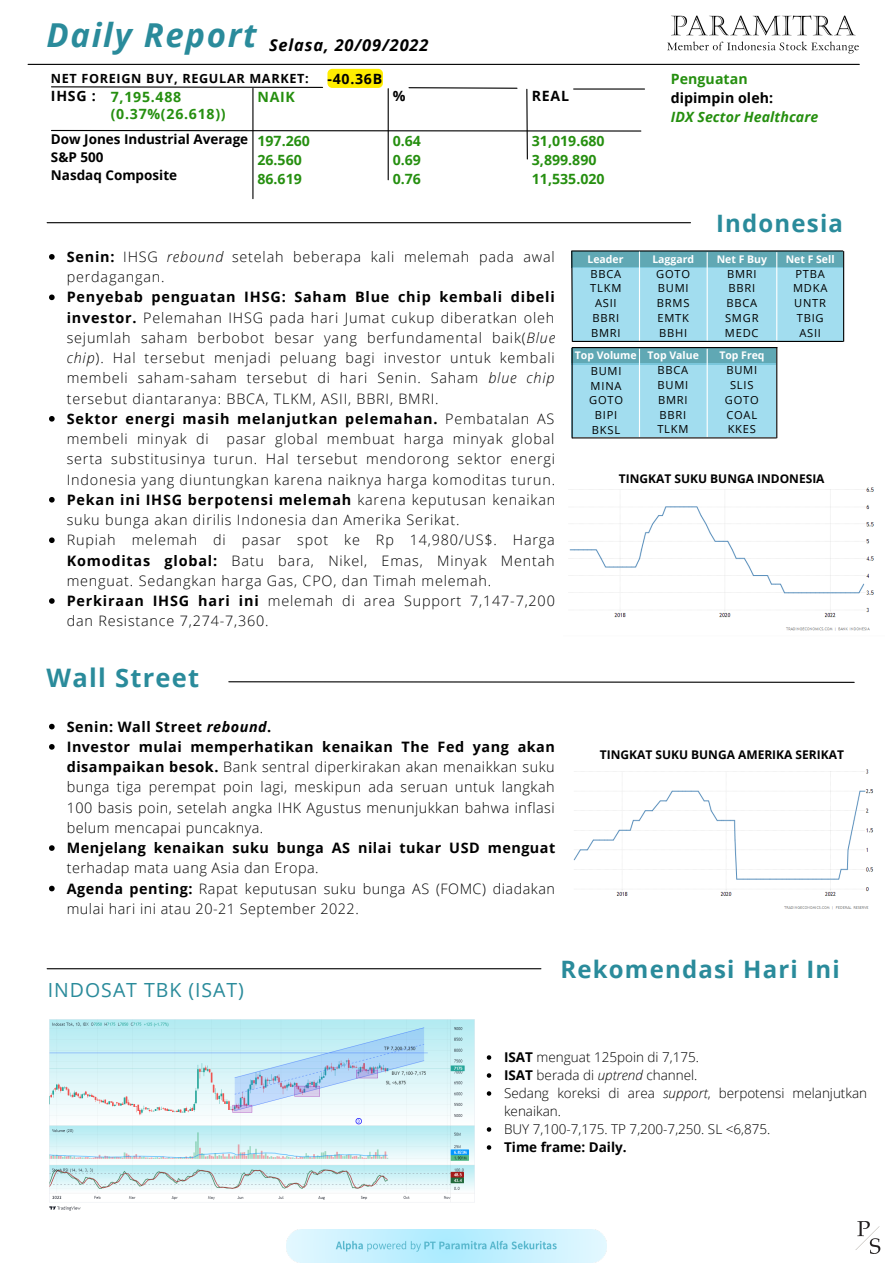
<style>
.page{position:relative;width:893px;height:1264px;background:#fff}
.page>*{position:absolute;margin:0;border:0;box-sizing:border-box;transform-origin:0 0}
.t1{font:700 25.5px "Open Sans";letter-spacing:.05em;color:#2a8b9b}
.t2{font:700 24px "Open Sans";letter-spacing:.05em;color:#2a8b9b}
.t3{font:19.5px "Open Sans";letter-spacing:.05em;color:#2a8b9b}
.t4{font:italic 700 16.5px "Open Sans";letter-spacing:.05em;color:#000}
.t5{font:300 14.4px/20.2px "Open Sans";letter-spacing:.055em;color:#000}
.t6{font:300 14.4px/20.2px "Open Sans";letter-spacing:.035em;color:#000}
.t7{font:700 14.4px "Open Sans";letter-spacing:.035em;color:#000}
.t8{font:700 14.1px/19px "Open Sans";color:#258f0f}
.t9{font:700 14.1px "Open Sans";letter-spacing:.005em;color:#000}
.t10{font:italic 700 14.1px "Open Sans";letter-spacing:.005em;color:#258f0f}
.t11{font:700 14.1px "Open Sans";letter-spacing:.055em;color:#258f0f}
.t12{font:300 13.5px/18px "Open Sans";color:#000}
.t13{font:700 13.5px/18px "Open Sans";color:#000}
.t14{font:700 12.6px "Open Sans";letter-spacing:.05em;color:#000}
.t15{font:700 12px "Open Sans";color:#000}
.t16{font:11.1px/14.9px "Open Sans";letter-spacing:.07em;color:#000;text-align:center}
.t17{font:700 10.5px "Open Sans";color:#fff}
.s1{color:#000}
.s2{font-weight:700}
.s3{font-style:italic}
.s4{font-weight:700;font-style:italic}
</style>
<div class="page">
<hr style="left:28px;top:64px;width:831px;height:1px;background:#000">
<svg style="left:228px;top:681px;width:627px;height:2px"></svg>
<hr style="left:47px;top:968px;width:494px;height:1px;background:#000">
<hr style="left:47px;top:222px;width:643px;height:1px;background:#000">
<hr style="left:252px;top:88px;width:1px;height:111px;background:#000">
<hr style="left:387px;top:89px;width:2px;height:91px;background:#000">
<hr style="left:573px;top:88px;width:71px;height:2px;background:#000">
<svg style="left:51px;top:86px;width:591px;height:74px"></svg>
<div style="left:327px;top:69px;width:56px;height:19px;background:#ffed00;border-radius:5px"></div>
<img style="left:657px;top:15px;width:203px;height:50px">
<img style="left:286px;top:1229px;width:320px;height:33px">
<div style="left:571px;top:251px;width:271px;height:17px;background:#60a8b4"></div>
<div style="left:572px;top:267px;width:271px;height:73px;background:#a2ddef"></div>
<hr style="left:843px;top:251px;width:1px;height:90px;background:#000">
<hr style="left:571px;top:250px;width:271px;height:1px;background:#000">
<hr style="left:639px;top:252px;width:1px;height:89px;background:#fff">
<hr style="left:706px;top:252px;width:1px;height:88px;background:#fff">
<hr style="left:776px;top:252px;width:1px;height:88px;background:#fff">
<svg style="left:571px;top:250px;width:2px;height:92px"></svg>
<hr style="left:572px;top:341px;width:270px;height:1px;background:#000">
<div style="left:571px;top:347px;width:205px;height:17px;background:linear-gradient(to right,#60a8b4,#62a9b5)"></div>
<div style="left:571px;top:364px;width:205px;height:73px;background:#a2ddef"></div>
<hr style="left:639px;top:349px;width:1px;height:88px;background:#fff">
<hr style="left:706px;top:349px;width:1px;height:88px;background:#fff">
<hr style="left:571px;top:348px;width:1px;height:90px;background:#000">
<hr style="left:776px;top:348px;width:1px;height:90px;background:#000">
<hr style="left:572px;top:347px;width:205px;height:1px;background:#000">
<hr style="left:572px;top:437px;width:203px;height:1px;background:#000">
<img style="left:855px;top:1221px;width:26px;height:32px">
<img style="left:49px;top:1019px;width:426px;height:192px">
<img style="left:573px;top:769px;width:301px;height:141px">
<img style="left:569px;top:487px;width:305px;height:144px">
<svg style="left:49px;top:723px;width:6px;height:6px"></svg>
<svg style="left:49px;top:744px;width:6px;height:5px"></svg>
<svg style="left:49px;top:845px;width:6px;height:5px"></svg>
<svg style="left:49px;top:885px;width:6px;height:6px"></svg>
<svg style="left:49px;top:254px;width:6px;height:6px"></svg>
<svg style="left:49px;top:294px;width:6px;height:6px"></svg>
<svg style="left:49px;top:416px;width:6px;height:5px"></svg>
<svg style="left:49px;top:497px;width:6px;height:5px"></svg>
<svg style="left:49px;top:537px;width:6px;height:6px"></svg>
<svg style="left:49px;top:598px;width:6px;height:5px"></svg>
<svg style="left:486px;top:1055px;width:5px;height:4px"></svg>
<svg style="left:486px;top:1073px;width:5px;height:4px"></svg>
<svg style="left:486px;top:1091px;width:5px;height:4px"></svg>
<svg style="left:486px;top:1127px;width:5px;height:4px"></svg>
<svg style="left:486px;top:1145px;width:5px;height:4px"></svg>
<p class="t4" style="left:47px;top:34px;width:383px"><sup>Daily</sup> <sup>Report</sup> Selasa, 20/09/2022</p>
<p class="t14" style="left:51px;top:69px;width:259px">NET FOREIGN BUY, REGULAR MARKET:</p>
<p class="t9" style="left:327px;top:69px;width:56px">-40.36B</p>
<p class="t11" style="left:51px;top:87px;width:132px"><span class="s1">IHSG :</span> 7,195.488</p>
<p class="t9" style="left:392px;top:86px;width:14px">%</p>
<p class="t9" style="left:532px;top:86px;width:39px">REAL</p>
<p class="t8" style="left:111px;top:104px;width:116px">(0.37%(26.618))</p>
<p class="t8" style="left:257px;top:87px;width:39px">NAIK</p>
<p class="t8" style="left:257px;top:130px;width:54px">197.260<br>26.560<br>86.619</p>
<p class="t8" style="left:392px;top:130px;width:30px;text-align:justify">0.64<br>0.69<br>0.76</p>
<p class="t8" style="left:532px;top:130px;width:74px">31,019.680<br>3,899.890<br>11,535.020</p>
<p class="t13" style="left:51px;top:130px;width:199px">Dow Jones Industrial Average<br>S&amp;P 500<br>Nasdaq Composite</p>
<p class="t8" style="left:670px;top:69px;width:78px">Penguatan</p>
<p class="t9" style="left:670px;top:88px;width:104px">dipimpin oleh:</p>
<p class="t10" style="left:670px;top:107px;width:149px">IDX Sector Healthcare</p>
<h2 class="t2" style="left:716px;top:206px;width:128px">Indonesia</h2>
<p class="t5" style="left:67px;top:246px;width:489px"><span class="s2">Senin:</span> IHSG <span class="s3">rebound</span> setelah beberapa kali melemah pada awal perdagangan.</p>
<p class="t5" style="left:67px;top:287px;width:490px"><span class="s2">Penyebab penguatan IHSG: Saham Blue chip kembali dibeli investor.</span> Pelemahan IHSG pada hari Jumat cukup diberatkan oleh sejumlah saham berbobot besar yang berfundamental baik(<span class="s3">Blue chip</span>). Hal tersebut menjadi peluang bagi investor untuk kembali membeli saham-saham tersebut di hari Senin. Saham <span class="s3">blue chip </span>tersebut diantaranya: BBCA, TLKM, ASII, BBRI, BMRI.<br><span class="s2">Sektor energi masih melanjutkan pelemahan.</span> Pembatalan AS membeli minyak di pasar global membuat harga minyak global serta substitusinya turun. Hal tersebut mendorong sektor energi Indonesia yang diuntungkan karena naiknya harga komoditas turun.<br><span class="s2">Pekan ini IHSG berpotensi melemah</span> karena keputusan kenaikan suku bunga akan dirilis Indonesia dan Amerika Serikat.<br>Rupiah melemah di pasar spot ke Rp 14,980/US$. Harga <span class="s2">Komoditas global:</span> Batu bara, Nikel, Emas, Minyak Mentah menguat. Sedangkan harga Gas, CPO, dan Timah melemah.<br><span class="s2">Perkiraan IHSG hari ini</span> melemah di area Support 7,147-7,200 dan Resistance 7,274-7,360.</p>
<h1 class="t1" style="left:47px;top:660px;width:154px">Wall Street</h1>
<p class="t6" style="left:67px;top:716px;width:489px"><span class="s2">Senin: Wall Street</span> <span class="s4">rebound</span><span class="s2">.<br>Investor mulai memperhatikan kenaikan The Fed yang akan disampaikan besok.</span> Bank sentral diperkirakan akan menaikkan suku bunga tiga perempat poin lagi, meskipun ada seruan untuk langkah 100 basis poin, setelah angka IHK Agustus menunjukkan bahwa inflasi belum mencapai puncaknya.</p>
<p class="t7" style="left:67px;top:837px;width:490px">Menjelang kenaikan suku bunga AS nilai tukar USD menguat</p>
<p class="t6" style="left:67px;top:857px;width:490px">terhadap mata uang Asia dan Eropa.<br><span class="s2">Agenda penting:</span> Rapat keputusan suku bunga AS (FOMC) diadakan mulai hari ini atau 20-21 September 2022.</p>
<p class="t17" style="left:587px;top:251px;width:38px">Leader</p>
<p class="t16" style="left:590px;top:266px;width:33px">BBCA<br>TLKM<br>ASII<br>BBRI<br>BMRI</p>
<p class="t17" style="left:575px;top:348px;width:63px">Top Volume</p>
<p class="t16" style="left:589px;top:363px;width:35px">BUMI<br>MINA<br>GOTO<br>BIPI<br>BKSL</p>
<p class="t17" style="left:652px;top:252px;width:43px">Laggard</p>
<p class="t17" style="left:716px;top:251px;width:52px">Net F Buy</p>
<p class="t17" style="left:785px;top:251px;width:50px">Net F Sell</p>
<p class="t16" style="left:656px;top:266px;width:35px;text-align:left">GOTO<br>BUMI<br>BRMS<br>EMTK<br>BBHI</p>
<p class="t16" style="left:725px;top:266px;width:35px">BMRI<br>BBRI<br>BBCA<br>SMGR<br>MEDC</p>
<p class="t16" style="left:793px;top:266px;width:36px">PTBA<br>MDKA<br>UNTR<br>TBIG<br>ASII</p>
<p class="t17" style="left:647px;top:348px;width:53px">Top Value</p>
<p class="t17" style="left:719px;top:348px;width:47px">Top Freq</p>
<p class="t16" style="left:657px;top:362px;width:33px;text-align:left">BBCA<br>BUMI<br>BMRI<br>BBRI<br>TLKM</p>
<p class="t16" style="left:724px;top:362px;width:35px">BUMI<br>SLIS<br>GOTO<br>COAL<br>KKES</p>
<p class="t15" style="left:618px;top:470px;width:207px">TINGKAT SUKU BUNGA INDONESIA</p>
<p class="t15" style="left:599px;top:746px;width:246px">TINGKAT SUKU BUNGA AMERIKA SERIKAT</p>
<h3 class="t3" style="left:48px;top:976px;width:198px">INDOSAT TBK (ISAT)</h3>
<h2 class="t2" style="left:560px;top:952px;width:281px">Rekomendasi Hari Ini</h2>
<p class="t12" style="left:504px;top:1047px;width:364px"><span class="s2">ISAT</span> menguat 125poin di 7,175.<br><span class="s2">ISAT</span> berada di <span class="s3">uptrend</span> channel.<br>Sedang koreksi di area <span class="s3">support</span>, berpotensi melanjutkan kenaikan.<br>BUY 7,100-7,175. TP 7,200-7,250. SL &lt;6,875.</p>
<p class="t13" style="left:504px;top:1137px;width:124px">Time frame: Daily.</p>
</div>
